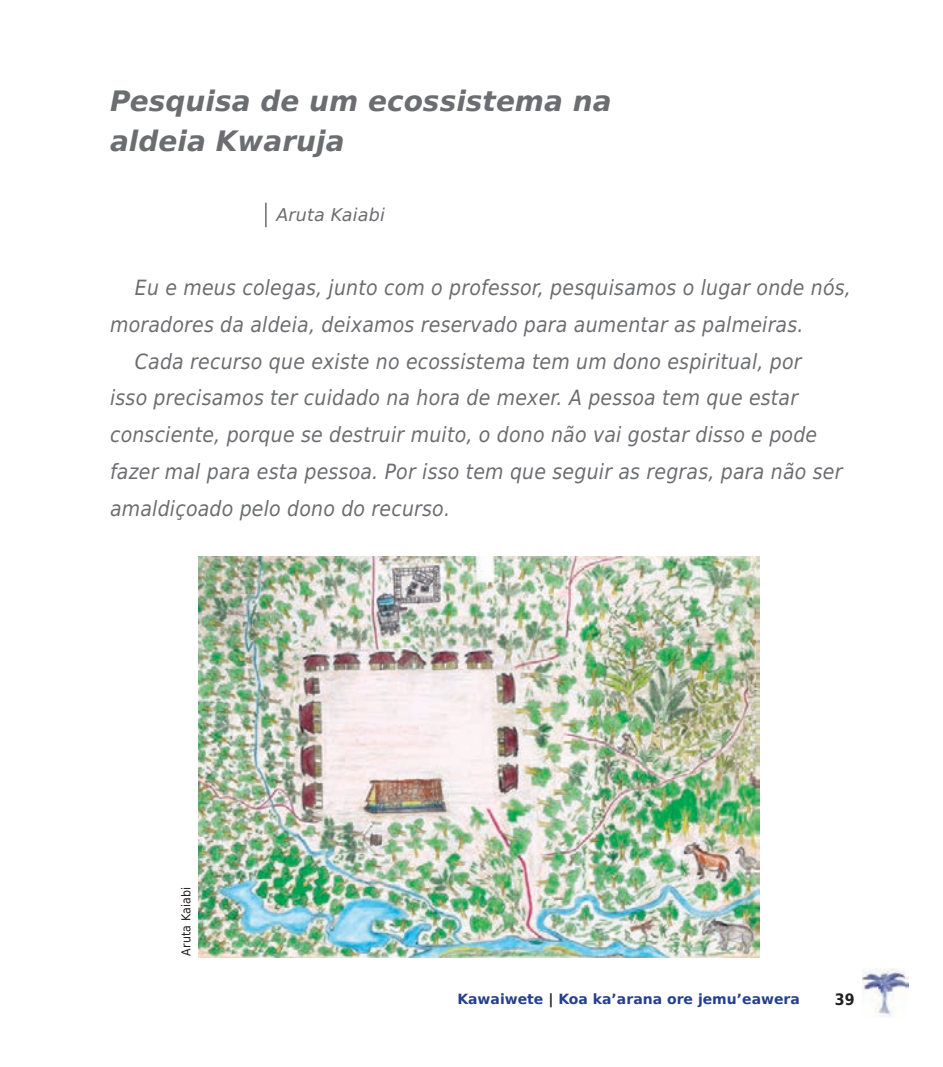
<style>
.page{position:relative;width:943px;height:1067px;background:#fff}
.page>*{position:absolute;margin:0;border:0;box-sizing:border-box;transform-origin:0 0}
.t1{font:italic 700 28px/39.4px "DejaVu Sans";color:#6c6d70}
.t2{font:italic 21px "DejaVu Sans Condensed";letter-spacing:.01em;color:#6c6d70}
.t3{font:italic 17.5px "DejaVu Sans";letter-spacing:.01em;color:#6c6d70}
.t4{font:700 15.75px "DejaVu Sans Condensed";color:#231f20}
.t5{font:700 14px "DejaVu Sans";color:#253f8e}
.t6{font:12.25px "DejaVu Sans Condensed";letter-spacing:.01em;color:#231f20}
.s1{color:#231f20}
</style>
<div class="page">
<img style="left:863px;top:968px;width:45px;height:49px">
<svg style="left:265px;top:203px;width:1px;height:24px"></svg>
<img style="left:198px;top:556px;width:561px;height:400px">
<h1 class="t1" style="left:110px;top:81px;width:503px">Pesquisa de um ecossistema na aldeia Kwaruja</h1>
<p class="t3" style="left:276px;top:203px;width:110px">Aruta Kaiabi</p>
<p class="t2" style="left:135px;top:272px;width:717px">Eu e meus colegas, junto com o professor, pesquisamos o lugar onde nós,</p>
<p class="t2" style="left:110px;top:309px;width:695px">moradores da aldeia, deixamos reservado para aumentar as palmeiras.</p>
<p class="t2" style="left:135px;top:346px;width:668px">Cada recurso que existe no ecossistema tem um dono espiritual, por</p>
<p class="t2" style="left:110px;top:383px;width:689px">isso precisamos ter cuidado na hora de mexer. A pessoa tem que estar</p>
<p class="t2" style="left:110px;top:419px;width:708px">consciente, porque se destruir muito, o dono não vai gostar disso e pode</p>
<p class="t2" style="left:110px;top:456px;width:734px">fazer mal para esta pessoa. Por isso tem que seguir as regras, para não ser</p>
<p class="t2" style="left:110px;top:493px;width:341px">amaldiçoado pelo dono do recurso.</p>
<p class="t6" style="left:176px;top:955px;width:70px;rotate:-90deg">Aruta Kaiabi</p>
<p class="t5" style="left:457px;top:987px;width:344px">Kawaiwete <span class="s1">|</span> Koa ka’arana ore jemu’eawera</p>
<p class="t4" style="left:834px;top:985px;width:21px">39</p>
</div>
